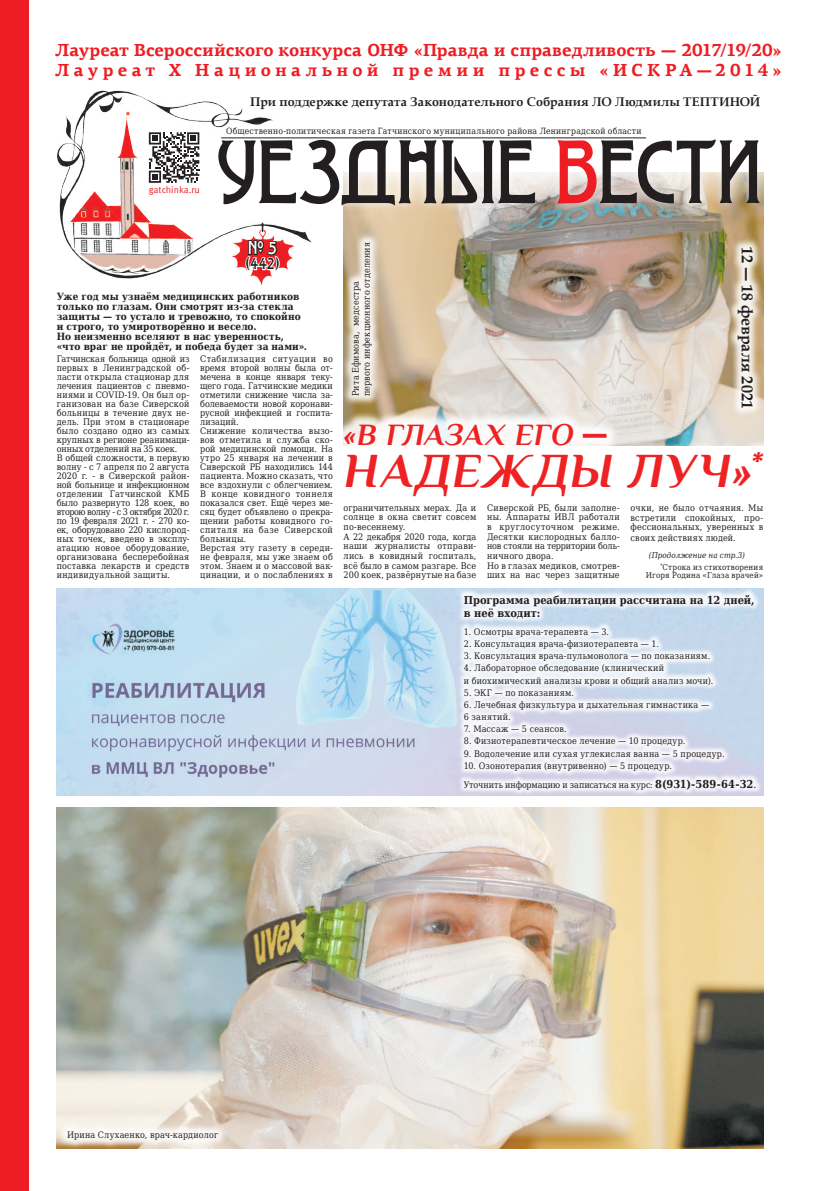
<style>
.page{position:relative;width:820px;height:1191px;background:#fff}
.page>*{position:absolute;margin:0;border:0;box-sizing:border-box;transform-origin:0 0}
.t1{font:91px "Modernist One";letter-spacing:-.005em;color:#231f20}
.t2{font:italic 700 49px "Philosopher";letter-spacing:.045em;color:#ee2123}
.t3{font:italic 700 31px "Philosopher";letter-spacing:.01em;color:#ee2123}
.t4{font:19px "Modernist Three";color:#fff}
.t5{font:700 17.5px/20.2px "PF Agora Serif Pro";letter-spacing:.015em;color:#ee1d23}
.t6{font:17px "Modernist Three";color:#231f20}
.t7{font:700 16px "Book Antiqua";letter-spacing:.005em;color:#231f20}
.t8{font:700 12.5px "Book Antiqua";letter-spacing:.005em;color:#231f20}
.t9{font:700 11px/13.2px "DejaVu Serif Condensed";letter-spacing:.005em;color:#231f20}
.t10{font:700 10px/10px "DejaVu Serif Condensed";letter-spacing:.005em;color:#231f20}
.t11{font:9.5px "Meta Pro";color:#ee1d23}
.t12{font:9px/9px "DejaVu Serif Condensed";letter-spacing:.01em;color:#231f20}
.t13{font:8.6px "DejaVu Serif Condensed";letter-spacing:.02em;color:#231f20}
.t14{font:8px/11.5px "DejaVu Serif Condensed";letter-spacing:.02em;color:#231f20}
.s1{font-family:"DejaVu Serif Condensed"}
.s2{color:#ee1d23}
.s3{font-family:"Century Gothic";font-style:normal}
.s4{font-style:italic}
.s5{font-weight:700;font-size:11px}
.s6{font-size:11px}
</style>
<div class="page">
<img style="left:343px;top:215px;width:420px;height:196px">
<div style="left:0;top:0;width:28px;height:1191px;background:#ee1d23"></div>
<img style="left:57px;top:807px;width:706px;height:341px">
<img style="left:57px;top:589px;width:706px;height:207px">
<div style="left:57px;top:1120px;width:171px;height:30px;background:#fff;opacity:.89"></div>
<img style="left:57px;top:90px;width:254px;height:196px">
<div style="left:175px;top:220px;width:64px;height:5px;background:#fff"></div>
<svg style="left:149px;top:132px;width:50px;height:51px"></svg>
<div style="left:208px;top:130px;width:560px;height:85px;background:#fff;opacity:.84"></div>
<div style="left:726px;top:236px;width:37px;height:182px;background:#fff;opacity:.89"></div>
<svg style="left:244px;top:233px;width:37px;height:47px"></svg>
<div style="left:220px;top:121px;width:427px;height:21px;background:#fff"></div>
<hr style="left:221px;top:137px;width:424px;height:1px;background:#231f20">
<div style="left:341px;top:232px;width:41px;height:175px;background:#fff;opacity:.89"></div>
<div style="left:457px;top:588px;width:304px;height:208px;background:#fff;opacity:.84"></div>
<div style="left:331px;top:411px;width:445px;height:98px;background:#fff;opacity:.89"></div>
<h3 class="t5" style="left:55px;top:41px;width:727px">Лауреат Всероссийского конкурса ОНФ «Правда и справедливость <span class="s1">—</span> 2017/19/20»<br>Лауреат X Национальной премии прессы «ИСКРА<span class="s1">—</span>2014»</h3>
<h3 class="t8" style="left:250px;top:93px;width:511px">При поддержке депутата Законодательного Собрания ЛО Людмилы ТЕПТИНОЙ</h3>
<p class="t11" style="left:149px;top:184px;width:53px">gatchinka.ru</p>
<p class="t13" style="left:226px;top:124px;width:416px">Общественно-политическая газета Гатчинского муниципального района Ленинградской области</p>
<h1 class="t1" style="left:217px;top:125px;width:546px">УЕЗДНЫЕ <span class="s2">В</span>ЕСТИ</h1>
<h3 class="t4" style="left:248px;top:235px;width:30px">№ 5</h3>
<h3 class="t6" style="left:245px;top:252px;width:37px">(442)</h3>
<p class="t10" style="left:57px;top:291px;width:251px">Уже год мы узнаём медицинских работников только по глазам. Они смотрят из-за стекла защиты — то устало и тревожно, то спокойно и строго, то умиротворённо и весело.<br>Но неизменно вселяют в нас уверенность, «что враг не пройдёт, и победа будет за нами».</p>
<p class="t12" style="left:57px;top:354px;width:134px">Гатчинская больница одной из первых в Ленинградской об&shy;ласти открыла стационар для лечения пациентов с пневмо&shy;ниями и COVID-19. Он был ор&shy;ганизован на базе Сиверской больницы в течение двух не&shy;дель. При этом в стационаре было создано одно из самых крупных в регионе реанимаци&shy;онных отделений на 35 коек.<br>В общей сложности, в первую волну - с 7 апреля по 2 августа<br>2020 г. - в Сиверской район&shy;ной больнице и инфекционном отделении Гатчинской КМБ было развернуто 128 коек, во второю волну - с 3 октября 2020 г. по 19 февраля 2021 г. - 270 ко&shy;ек, оборудовано 220 кислород&shy;ных точек, введено в эксплу&shy;атацию новое оборудование, организована бесперебойная поставка лекарств и средств индивидуальной защиты.</p>
<p class="t12" style="left:200px;top:354px;width:134px">Стабилизация ситуации во время второй волны была от&shy;мечена в конце января теку&shy;щего года. Гатчинские медики отметили снижение числа за&shy;болеваемости новой коронави&shy;русной инфекцией и госпита&shy;лизаций.<br>Снижение количества вызо&shy;вов отметила и служба ско&shy;рой медицинской помощи. На утро 25 января на лечении в<br>Сиверской РБ находились 144 пациента. Можно сказать, что все вздохнули с облегчением.<br>В конце ковидного тоннеля показался свет. Ещё через ме&shy;сяц будет объявлено о прекра&shy;щении работы ковидного го&shy;спиталя на базе Сиверской больницы.<br>Верстая эту газету в середи&shy;не февраля, мы уже знаем об этом. Знаем и о массовой вак&shy;цинации, и о послаблениях в</p>
<p class="t12" style="left:350px;top:396px;width:156px;line-height:11px;rotate:-90deg">Рита Ефимова, медсестра<br>первого инфекционного отделения</p>
<h3 class="t7" style="left:757px;top:247px;width:164px;rotate:90deg">12 <span class="s1">—</span> 18 февраля 2021</h3>
<h3 class="t3" style="left:343px;top:418px;width:264px">«В ГЛАЗАХ ЕГО <span class="s3">―</span></h3>
<h2 class="t2" style="left:343px;top:445px;width:421px">НАДЕЖДЫ ЛУЧ»<sup>*</sup></h2>
<p class="t12" style="left:343px;top:502px;width:134px;line-height:9.6px">ограничительных мерах. Да и солнце в окна светит совсем по-весеннему.<br>А 22 декабря 2020 года, когда наши журналисты отправи&shy;лись в ковидный госпиталь, всё было в самом разгаре. Все<br>200 коек, развёрнутые на базе</p>
<p class="t12" style="left:487px;top:502px;width:134px;line-height:9.6px">Сиверской РБ, были заполне&shy;ны. Аппараты ИВЛ работали в круглосуточном режиме.<br>Десятки кислородных балло&shy;нов стояли на территории боль&shy;ничного двора.<br>Но в глазах медиков, смотрев&shy;ших на нас через защитные</p>
<p class="t12" style="left:630px;top:502px;width:134px;line-height:9.7px;text-align:justify">очки, не было отчаяния. Мы встретили спокойных, про&shy;фессиональных, уверенных в</p>
<p class="t12" style="left:630px;top:533px;width:107px">своих действиях людей.</p>
<p class="t14" style="left:660px;top:549px;width:104px;text-indent:-11px"><span class="s4">(Продолжение на стр.3) </span><sup>*</sup>Строка из стихотворения</p>
<p class="t14" style="left:645px;top:569px;width:119px">Игоря Родина «Глаза врачей»</p>
<p class="t9" style="left:463px;top:593px;width:292px">Программа реабилитации рассчитана на 12 дней, в неё входит:</p>
<p class="t12" style="left:463px;top:627px;width:147px">1. Осмотры врача-терапевта — 3.</p>
<p class="t12" style="left:463px;top:639px;width:196px">2. Консультация врача-физиотерапевта — 1.</p>
<p class="t12" style="left:463px;top:651px;width:248px">3. Консультация врача-пульмонолога — по показаниям.</p>
<p class="t12" style="left:463px;top:662px;width:251px;line-height:12.2px">4. Лабораторное обследование (клинический<br>и биохимический анализы крови и общий анализ мочи).</p>
<p class="t12" style="left:463px;top:688px;width:112px">5. ЭКГ — по показаниям.</p>
<p class="t12" style="left:463px;top:698px;width:246px;line-height:12.2px">6. Лечебная физкультура и дыхательная гимнастика —<br>6 занятий.</p>
<p class="t12" style="left:463px;top:724px;width:104px">7. Массаж — 5 сеансов.</p>
<p class="t12" style="left:463px;top:736px;width:223px">8. Физиотерапевтическое лечение — 10 процедур.</p>
<p class="t12" style="left:463px;top:748px;width:262px">9. Водолечение или сухая углекислая ванна — 5 процедур.</p>
<p class="t12" style="left:463px;top:756px;width:294px;line-height:18.8px">10. Озонотерапия (внутривенно) — 5 процедур.<br>Уточнить информацию и записаться на курс: <span class="s5">8(931)-589-64-32</span><span class="s6">.</span></p>
<p class="t12" style="left:67px;top:1129px;width:152px">Ирина Слухаенко, врач-кардиолог</p>
</div>
